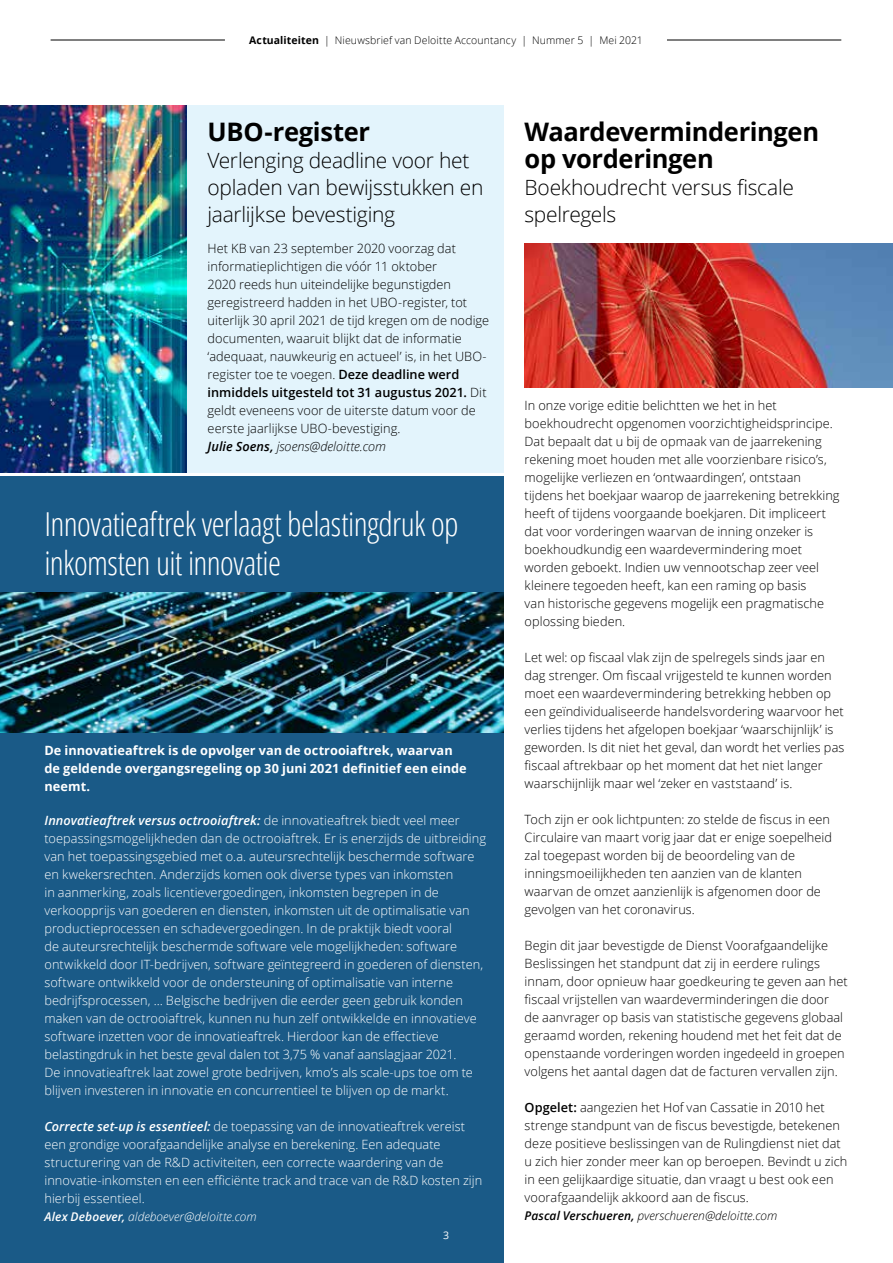
<style>
.page{position:relative;width:893px;height:1263px;background:#fff}
.page>*{position:absolute;margin:0;border:0;box-sizing:border-box;transform-origin:0 0}
.t1{font:300 33px/39px "Open Sans Condensed";letter-spacing:-.02em;color:#fff}
.t2{font:700 25.5px/27px "Open Sans";letter-spacing:-.015em;color:#000}
.t3{font:300 21px/27px "Open Sans";letter-spacing:-.015em;color:#000}
.t4{font:300 12.75px/18px "Open Sans";letter-spacing:.005em;color:#000}
.t5{font:300 12.75px/18px "Open Sans";letter-spacing:.005em;color:#fff}
.t6{font:700 12.75px/18px "Open Sans";letter-spacing:.005em;color:#fff}
.t7{font:italic 300 12px "Open Sans";color:#000}
.t8{font:italic 300 12px "Open Sans";color:#fff}
.t9{font:300 10.5px "Open Sans";letter-spacing:.01em;color:#000}
.t10{font:10.5px "Open Sans";color:#fff}
.s1{font-weight:700}
.s2{font-weight:600}
.s3{font-weight:600;font-style:italic}
.s4{font-style:italic}
</style>
<div class="page">
<div style="left:0;top:105px;width:504px;height:367px;background:#e3f4fc"></div>
<div style="left:0;top:476px;width:504px;height:787px;background:#1a5a87"></div>
<img style="left:525px;top:243px;width:368px;height:145px">
<hr style="left:51px;top:40px;width:174px;height:1px;background:#000">
<hr style="left:667px;top:40px;width:174px;height:1px;background:#000">
<img style="left:0;top:105px;width:186px;height:367px">
<img style="left:0;top:592px;width:504px;height:140px">
<p class="t9" style="left:249px;top:33px;width:395px"><span class="s1">Actualiteiten</span> | Nieuwsbrief van Deloitte Accountancy | Nummer 5 | Mei 2021</p>
<h2 class="t2" style="left:208px;top:117px;width:164px">UBO-register</h2>
<h3 class="t3" style="left:208px;top:146px;width:277px">Verlenging deadline voor het opladen van bewijsstukken en jaarlijkse bevestiging</h3>
<p class="t4" style="left:208px;top:239px;width:283px">Het KB van 23 september 2020 voorzag dat informatieplichtigen die vóór 11 oktober<br>2020 reeds hun uiteindelijke begunstigden geregistreerd hadden in het UBO-register, tot uiterlijk 30 april 2021 de tijd kregen om de nodige documenten, waaruit blijkt dat de informatie ‘adequaat, nauwkeurig en actueel’ is, in het UBO&shy;register toe te voegen. <span class="s2">Deze deadline werd inmiddels uitgesteld tot 31 augustus 2021.</span> Dit geldt eveneens voor de uiterste datum voor de eerste jaarlijkse UBO-bevestiging.<br><span class="s3">Julie Soens,</span> <span class="s4">jsoens@deloitte.com</span></p>
<h1 class="t1" style="left:44px;top:503px;width:416px">Innovatieaftrek verlaagt belastingdruk op inkomsten uit innovatie</h1>
<p class="t6" style="left:44px;top:741px;width:424px">De innovatieaftrek is de opvolger van de octrooiaftrek, waarvan de geldende overgangsregeling op 30 juni 2021 definitief een einde neemt.</p>
<p class="t5" style="left:44px;top:811px;width:443px"><span class="s3">Innovatieaftrek versus octrooiaftrek:</span> de innovatieaftrek biedt veel meer toepassingsmogelijkheden dan de octrooiaftrek. Er is enerzijds de uitbreiding van het toepassingsgebied met o.a. auteursrechtelijk beschermde software en kwekersrechten. Anderzijds komen ook diverse types van inkomsten<br>in aanmerking, zoals licentievergoedingen, inkomsten begrepen in de verkoopprijs van goederen en diensten, inkomsten uit de optimalisatie van productieprocessen en schadevergoedingen. In de praktijk biedt vooral<br>de auteursrechtelijk beschermde software vele mogelijkheden: software ontwikkeld door IT-bedrijven, software geïntegreerd in goederen of diensten, software ontwikkeld voor de ondersteuning of optimalisatie van interne bedrijfsprocessen, … Belgische bedrijven die eerder geen gebruik konden maken van de octrooiaftrek, kunnen nu hun zelf ontwikkelde en innovatieve software inzetten voor de innovatieaftrek. Hierdoor kan de effectieve belastingdruk in het beste geval dalen tot 3,75 % vanaf aanslagjaar 2021.<br>De innovatieaftrek laat zowel grote bedrijven, kmo’s als scale-ups toe om te blijven investeren in innovatie en concurrentieel te blijven op de markt.</p>
<p class="t5" style="left:44px;top:1117px;width:439px"><span class="s3">Correcte set-up is essentieel:</span> de toepassing van de innovatieaftrek vereist een grondige voorafgaandelijke analyse en berekening. Een adequate structurering van de R&amp;D activiteiten, een correcte waardering van de innovatie-inkomsten en een efficiënte track and trace van de R&amp;D kosten zijn hierbij essentieel.</p>
<p class="t8" style="left:44px;top:1208px;width:214px"><span class="s2">Alex Deboever,</span> aldeboever@deloitte.com</p>
<p class="t10" style="left:443px;top:1228px;width:8px">3</p>
<h2 class="t2" style="left:525px;top:118px;width:296px">Waardeverminderingen op vorderingen</h2>
<h3 class="t3" style="left:525px;top:173px;width:271px">Boekhoudrecht versus fiscale spelregels</h3>
<p class="t4" style="left:525px;top:396px;width:316px">In onze vorige editie belichtten we het in het boekhoudrecht opgenomen voorzichtigheidsprincipe.<br>Dat bepaalt dat u bij de opmaak van de jaarrekening rekening moet houden met alle voorzienbare risico’s, mogelijke verliezen en ‘ontwaardingen’, ontstaan tijdens het boekjaar waarop de jaarrekening betrekking heeft of tijdens voorgaande boekjaren. Dit impliceert dat voor vorderingen waarvan de inning onzeker is boekhoudkundig een waardevermindering moet worden geboekt. Indien uw vennootschap zeer veel kleinere tegoeden heeft, kan een raming op basis<br>van historische gegevens mogelijk een pragmatische oplossing bieden.</p>
<p class="t4" style="left:525px;top:648px;width:321px">Let wel: op fiscaal vlak zijn de spelregels sinds jaar en dag strenger. Om fiscaal vrijgesteld te kunnen worden moet een waardevermindering betrekking hebben op een geïndividualiseerde handelsvordering waarvoor het verlies tijdens het afgelopen boekjaar ‘waarschijnlijk’ is geworden. Is dit niet het geval, dan wordt het verlies pas fiscaal aftrekbaar op het moment dat het niet langer waarschijnlijk maar wel ‘zeker en vaststaand’ is.</p>
<p class="t4" style="left:525px;top:810px;width:309px">Toch zijn er ook lichtpunten: zo stelde de fiscus in een Circulaire van maart vorig jaar dat er enige soepelheid zal toegepast worden bij de beoordeling van de inningsmoeilijkheden ten aanzien van de klanten waarvan de omzet aanzienlijk is afgenomen door de gevolgen van het coronavirus.</p>
<p class="t4" style="left:525px;top:936px;width:325px">Begin dit jaar bevestigde de Dienst Voorafgaandelijke Beslissingen het standpunt dat zij in eerdere rulings innam, door opnieuw haar goedkeuring te geven aan het fiscaal vrijstellen van waardeverminderingen die door<br>de aanvrager op basis van statistische gegevens globaal geraamd worden, rekening houdend met het feit dat de openstaande vorderingen worden ingedeeld in groepen volgens het aantal dagen dat de facturen vervallen zijn.</p>
<p class="t4" style="left:525px;top:1098px;width:324px"><span class="s2">Opgelet:</span> aangezien het Hof van Cassatie in 2010 het strenge standpunt van de fiscus bevestigde, betekenen deze positieve beslissingen van de Rulingdienst niet dat u zich hier zonder meer kan op beroepen. Bevindt u zich in een gelijkaardige situatie, dan vraagt u best ook een voorafgaandelijk akkoord aan de fiscus.</p>
<p class="t7" style="left:525px;top:1207px;width:254px"><span class="s2">Pascal Verschueren,</span> pverschueren@deloitte.com</p>
</div>
